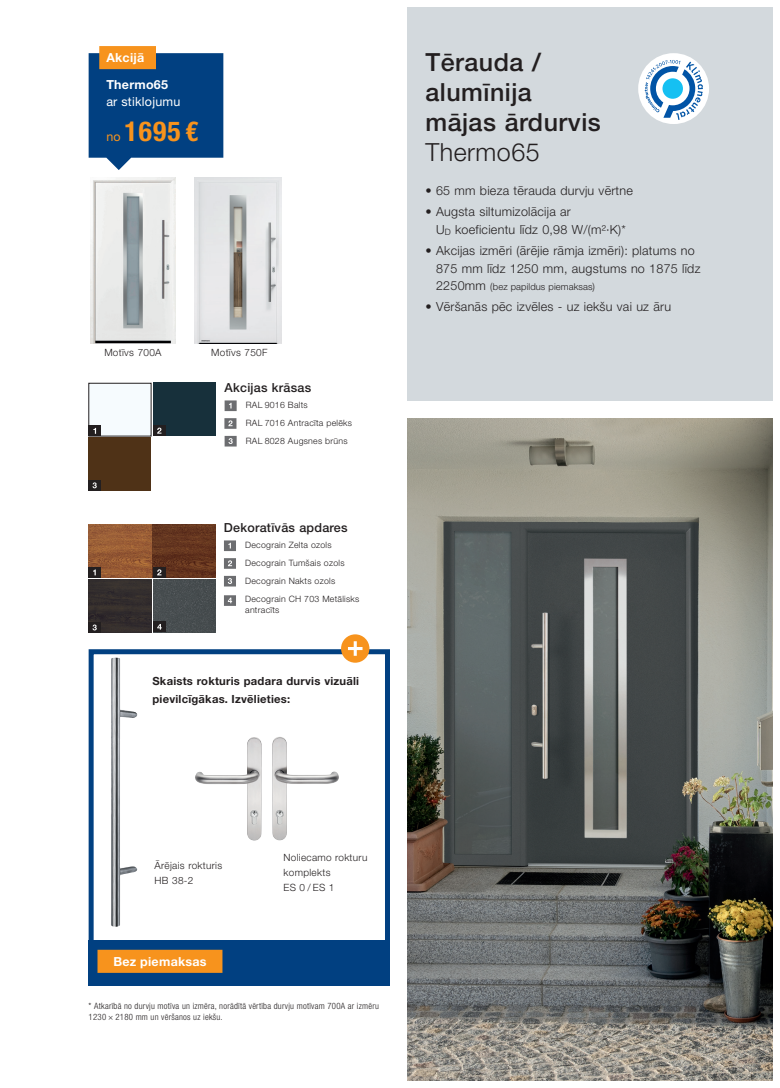
<style>
.page{position:relative;width:780px;height:1088px;background:#fff}
.page>*{position:absolute;margin:0;border:0;box-sizing:border-box;transform-origin:0 0}
.t1{font:700 condensed 27.5px "Hoermann Helvetica Neue";color:#f7931d}
.t2{font:500 25px/30px "Hoermann Helvetica Neue";letter-spacing:.02em;color:#231f20}
.t3{font:300 25px "Hoermann Helvetica Neue";letter-spacing:.02em;color:#231f20}
.t4{font:300 12.5px/17.5px "Hoermann Helvetica Neue";letter-spacing:.02em;color:#231f20}
.t5{font:500 12.5px "Hoermann Helvetica Neue";letter-spacing:.02em;color:#231f20}
.t6{font:700 12.5px "Hoermann Helvetica Neue";letter-spacing:.02em;color:#fff}
.t7{font:12.5px "Hoermann Helvetica Neue Rm";letter-spacing:.02em;color:#fff}
.t8{font:700 11.25px/17.5px "Hoermann Helvetica Neue";letter-spacing:.02em;color:#231f20}
.t9{font:300 10px/15px "Hoermann Helvetica Neue";letter-spacing:.03em;color:#231f20}
.t10{font:300 9.38px "Hoermann Helvetica Neue";letter-spacing:.01em;color:#231f20}
.t11{font:300 8.75px/17.8px "Hoermann Helvetica Neue";letter-spacing:.03em;color:#231f20}
.t12{font:300 condensed 8.75px/11.2px "Hoermann Helvetica Neue";letter-spacing:.03em;color:#231f20}
.s1{font-family:"Hoermann Helvetica Neue Rm";font-weight:400;font-stretch:normal;font-size:12.5px}
.s2{font-size:12.5px}
.s3{font-size:10px}
</style>
<div class="page">
<div style="left:407px;top:7px;width:365px;height:393px;background:#d3d9dd"></div>
<img style="left:407px;top:418px;width:365px;height:663px">
<img style="left:194px;top:177px;width:88px;height:167px">
<img style="left:90px;top:177px;width:85px;height:167px">
<div style="left:89px;top:383px;width:62px;height:53px;background:#f6fbfe"></div>
<div style="left:89px;top:383px;width:62px;height:53px;border:1px solid #231f20"></div>
<div style="left:89px;top:425px;width:12px;height:11px;background:#231f20"></div>
<svg style="left:93px;top:428px;width:3px;height:6px"></svg>
<div style="left:153px;top:383px;width:63px;height:53px;background:#17303b"></div>
<div style="left:89px;top:438px;width:62px;height:53px;background:#4f3217"></div>
<div style="left:153px;top:425px;width:12px;height:11px;background:#231f20"></div>
<svg style="left:157px;top:428px;width:4px;height:6px"></svg>
<div style="left:89px;top:480px;width:12px;height:11px;background:#231f20"></div>
<svg style="left:92px;top:482px;width:5px;height:6px"></svg>
<img style="left:89px;top:524px;width:62px;height:108px">
<img style="left:153px;top:524px;width:62px;height:54px">
<div style="left:89px;top:567px;width:12px;height:11px;background:#231f20"></div>
<svg style="left:93px;top:569px;width:3px;height:6px"></svg>
<div style="left:153px;top:567px;width:12px;height:11px;background:#231f20"></div>
<svg style="left:157px;top:569px;width:4px;height:6px"></svg>
<div style="left:89px;top:622px;width:12px;height:11px;background:#231f20"></div>
<svg style="left:92px;top:624px;width:5px;height:6px"></svg>
<div style="left:638px;top:53px;width:71px;height:71px;background:#fff;border-radius:50%"></div>
<svg style="left:644px;top:60px;width:58px;height:60px"></svg>
<div style="left:153px;top:579px;width:62px;height:53px;background:#474d4f"></div>
<div style="left:153px;top:621px;width:13px;height:11px;background:#231f20"></div>
<svg style="left:157px;top:624px;width:5px;height:6px"></svg>
<svg style="left:224px;top:400px;width:13px;height:11px"></svg>
<svg style="left:224px;top:540px;width:12px;height:11px"></svg>
<svg style="left:224px;top:558px;width:12px;height:11px"></svg>
<svg style="left:224px;top:576px;width:12px;height:10px"></svg>
<svg style="left:224px;top:595px;width:12px;height:11px"></svg>
<svg style="left:224px;top:418px;width:12px;height:11px"></svg>
<svg style="left:224px;top:436px;width:13px;height:10px"></svg>
<div style="left:89px;top:649px;width:301px;height:301px;border:5px solid #014081"></div>
<div style="left:341px;top:634px;width:28px;height:29px;background:#f7931d;border-radius:50%"></div>
<svg style="left:348px;top:641px;width:14px;height:15px"></svg>
<div style="left:89px;top:940px;width:301px;height:45px;background:#014081"></div>
<div style="left:97px;top:950px;width:125px;height:23px;background:#f7931d"></div>
<img style="left:111px;top:657px;width:4px;height:150px">
<img style="left:195px;top:737px;width:144px;height:104px">
<svg style="left:89px;top:46px;width:134px;height:124px;background:#335e88"></svg>
<p class="t6" style="left:106px;top:49px;width:40px">Akcijā</p>
<p class="t6" style="left:106px;top:75px;width:63px">Thermo65</p>
<p class="t7" style="left:106px;top:93px;width:76px">ar stiklojumu</p>
<h1 class="t1" style="left:106px;top:113px;width:94px"><span class="s1">no</span> 1695 €</h1>
<p class="t9" style="left:104px;top:344px;width:59px">Motīvs 700A</p>
<p class="t9" style="left:211px;top:344px;width:58px">Motīvs 750F</p>
<p class="t5" style="left:224px;top:378px;width:88px">Akcijas krāsas</p>
<p class="t11" style="left:246px;top:396px;width:108px">RAL 9016 Balts<br>RAL 7016 Antracīta pelēks<br>RAL 8028 Augsnes brūns</p>
<p class="t5" style="left:224px;top:518px;width:125px">Dekoratīvās apdares</p>
<p class="t11" style="left:245px;top:536px;width:116px">Decograin Zelta ozols<br>Decograin Tumšais ozols<br>Decograin Nakts ozols<br>Decograin CH 703 Metālisks</p>
<p class="t11" style="left:245px;top:600px;width:36px">antracīts</p>
<p class="t8" style="left:152px;top:672px;width:208px">Skaists rokturis padara durvis vizuāli pievilcīgākas. Izvēlieties:</p>
<h2 class="t2" style="left:425px;top:46px;width:177px">Tērauda / alumīnija mājas ārdurvis</h2>
<h2 class="t3" style="left:425px;top:135px;width:116px">Thermo65</h2>
<p class="t4" style="left:425px;top:181px;width:209px">• 65 mm bieza tērauda durvju vērtne</p>
<p class="t4" style="left:436px;top:202px;width:191px;text-indent:-11px">• Augsta siltumizolācija ar<br>U<sub>D</sub> koeficientu līdz 0,98 W/(m²·K)*</p>
<p class="t4" style="left:436px;top:241px;width:266px;text-indent:-11px">• Akcijas izmēri (ārējie rāmja izmēri): platums no<br>875 mm līdz 1250 mm, augstums no 1875 līdz</p>
<p class="t10" style="left:436px;top:280px;width:160px"><span class="s2">2250mm</span> <span class="s3">(</span>bez papildus piemaksas<span class="s3">)</span></p>
<p class="t4" style="left:425px;top:297px;width:247px">• Vēršanās pēc izvēles - uz iekšu vai uz āru</p>
<p class="t9" style="left:154px;top:857px;width:69px">Ārējais rokturis<br>HB 38-2</p>
<p class="t6" style="left:113px;top:952px;width:95px">Bez piemaksas</p>
<p class="t9" style="left:283px;top:849px;width:85px">Noliecamo rokturu komplekts<br>ES 0/ES 1</p>
<p class="t12" style="left:89px;top:1000px;width:292px">* Atkarībā no durvju motīva un izmēra, norādītā vērtība durvju motīvam 700A ar izmēru<br>1230 × 2180 mm un vēršanos uz iekšu.</p>
</div>
